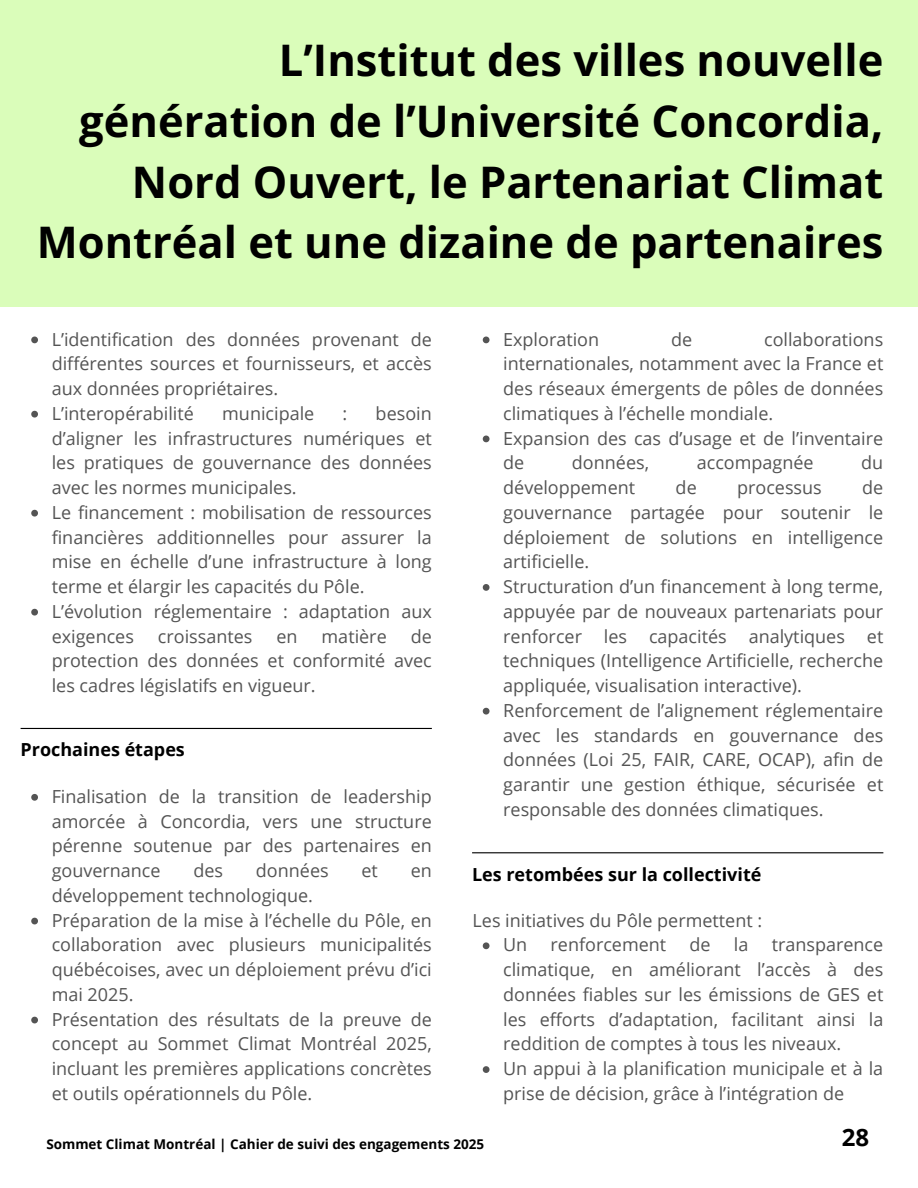
<style>
.page{position:relative;width:918px;height:1188px;background:#fff}
.page>*{position:absolute;margin:0;border:0;box-sizing:border-box;transform-origin:0 0}
.t1{font:700 43.5px/60.8px "Open Sans";color:#000;text-align:right}
.t2{font:700 24px "Open Sans";color:#000}
.t3{font:18px/24.8px "Open Sans";color:#545454;text-align:justify}
.t4{font:700 18px "Open Sans";color:#000}
.t5{font:700 13.5px "Open Sans";color:#000}
</style>
<div class="page">
<div style="left:0;top:0;width:918px;height:307px;background:#dafdba"></div>
<svg style="left:31px;top:337px;width:7px;height:6px"></svg>
<svg style="left:31px;top:411px;width:7px;height:7px"></svg>
<svg style="left:31px;top:510px;width:7px;height:7px"></svg>
<svg style="left:31px;top:609px;width:7px;height:7px"></svg>
<hr style="left:21px;top:728px;width:411px;height:1px;background:#000">
<svg style="left:31px;top:794px;width:7px;height:7px"></svg>
<svg style="left:31px;top:918px;width:7px;height:6px"></svg>
<svg style="left:31px;top:1017px;width:7px;height:6px"></svg>
<svg style="left:483px;top:337px;width:7px;height:6px"></svg>
<svg style="left:483px;top:436px;width:7px;height:6px"></svg>
<svg style="left:483px;top:584px;width:7px;height:7px"></svg>
<svg style="left:483px;top:708px;width:7px;height:7px"></svg>
<hr style="left:472px;top:852px;width:411px;height:1px;background:#000">
<svg style="left:483px;top:942px;width:7px;height:7px"></svg>
<svg style="left:483px;top:1066px;width:7px;height:7px"></svg>
<h1 class="t1" style="left:37px;top:29px;width:848px">L’Institut des villes nouvelle génération de l’Université Concordia, Nord Ouvert, le Partenariat Climat Montréal et une dizaine de partenaires</h1>
<p class="t3" style="left:52px;top:326px;width:382px">L’identification des données provenant de différentes sources et fournisseurs, et accès aux données propriétaires.</p>
<p class="t3" style="left:52px;top:400px;width:144px">L’interopérabilité</p>
<p class="t3" style="left:222px;top:400px;width:94px">municipale</p>
<p class="t3" style="left:343px;top:400px;width:6px">:</p>
<p class="t3" style="left:52px;top:400px;width:382px;text-indent:324px">besoin d’aligner les infrastructures numériques et les pratiques de gouvernance des données avec les normes municipales.</p>
<p class="t3" style="left:52px;top:499px;width:382px">Le financement : mobilisation de ressources financières additionnelles pour assurer la mise en échelle d’une infrastructure à long terme et élargir les capacités du Pôle.</p>
<p class="t3" style="left:52px;top:598px;width:382px">L’évolution réglementaire : adaptation aux exigences</p>
<p class="t3" style="left:158px;top:623px;width:96px">croissantes</p>
<p class="t3" style="left:277px;top:623px;width:23px">en</p>
<p class="t3" style="left:322px;top:623px;width:67px">matière</p>
<p class="t3" style="left:52px;top:623px;width:382px;text-indent:359px">de protection des données et conformité avec les cadres législatifs en vigueur.</p>
<p class="t4" style="left:21px;top:737px;width:166px">Prochaines étapes</p>
<h2 class="t3" style="left:52px;top:784px;width:382px">Finalisation de la transition de leadership amorcée à Concordia, vers une structure pérenne soutenue par des partenaires en gouvernance</h2>
<h2 class="t3" style="left:193px;top:858px;width:31px">des</h2>
<h2 class="t3" style="left:256px;top:858px;width:74px">données</h2>
<h2 class="t3" style="left:361px;top:858px;width:18px">et</h2>
<h2 class="t3" style="left:411px;top:858px;width:23px">en</h2>
<h2 class="t3" style="left:52px;top:883px;width:263px">développement technologique.</h2>
<p class="t3" style="left:52px;top:907px;width:382px">Préparation de la mise à l’échelle du Pôle, en collaboration avec plusieurs municipalités québécoises, avec un déploiement prévu d’ici mai 2025.</p>
<p class="t3" style="left:52px;top:1006px;width:382px">Présentation des résultats de la preuve de concept au Sommet Climat Montréal 2025, incluant les premières applications concrètes et outils opérationnels du Pôle.</p>
<p class="t3" style="left:503px;top:326px;width:382px;text-indent:261px">collaborations internationales, notamment avec la France et des réseaux émergents de pôles de données climatiques à l’échelle mondiale.</p>
<p class="t3" style="left:503px;top:425px;width:382px">Expansion des cas d’usage et de l’inventaire de</p>
<p class="t3" style="left:503px;top:326px;width:97px">Exploration</p>
<p class="t3" style="left:671px;top:326px;width:23px">de</p>
<p class="t3" style="left:572px;top:450px;width:79px">données,</p>
<p class="t3" style="left:697px;top:450px;width:118px">accompagnée</p>
<p class="t3" style="left:861px;top:450px;width:24px">du</p>
<p class="t3" style="left:503px;top:475px;width:133px">développement</p>
<p class="t3" style="left:676px;top:475px;width:23px">de</p>
<p class="t3" style="left:737px;top:475px;width:86px">processus</p>
<p class="t3" style="left:503px;top:475px;width:382px;text-indent:359px">de gouvernance partagée pour soutenir le déploiement de solutions en intelligence artificielle.</p>
<p class="t3" style="left:503px;top:574px;width:382px">Structuration d’un financement à long terme, appuyée par de nouveaux partenariats pour renforcer les capacités analytiques et techniques (Intelligence Artificielle, recherche appliquée, visualisation interactive).</p>
<p class="t3" style="left:503px;top:697px;width:382px">Renforcement de l’alignement réglementaire avec les standards en gouvernance des données (Loi 25, FAIR, CARE, OCAP), afin de garantir une gestion éthique, sécurisée et responsable des données climatiques.</p>
<p class="t4" style="left:472px;top:862px;width:291px">Les retombées sur la collectivité</p>
<p class="t3" style="left:473px;top:907px;width:291px">Les initiatives du Pôle permettent :</p>
<h2 class="t3" style="left:503px;top:932px;width:26px">Un</h2>
<h2 class="t3" style="left:551px;top:932px;width:117px">renforcement</h2>
<h2 class="t3" style="left:690px;top:932px;width:23px">de</h2>
<h2 class="t3" style="left:734px;top:932px;width:16px">la</h2>
<h2 class="t3" style="left:503px;top:932px;width:382px;text-indent:269px">transparence climatique, en améliorant l’accès à des données fiables sur les émissions de GES et les efforts d’adaptation, facilitant ainsi la reddition de comptes à tous les niveaux.</h2>
<h3 class="t3" style="left:503px;top:1056px;width:382px">Un appui à la planification municipale et à la prise de décision, grâce à l’intégration de</h3>
<p class="t5" style="left:46px;top:1134px;width:439px">Sommet Climat Montréal | Cahier de suivi des engagements 2025</p>
<p class="t2" style="left:842px;top:1121px;width:29px">28</p>
</div>
